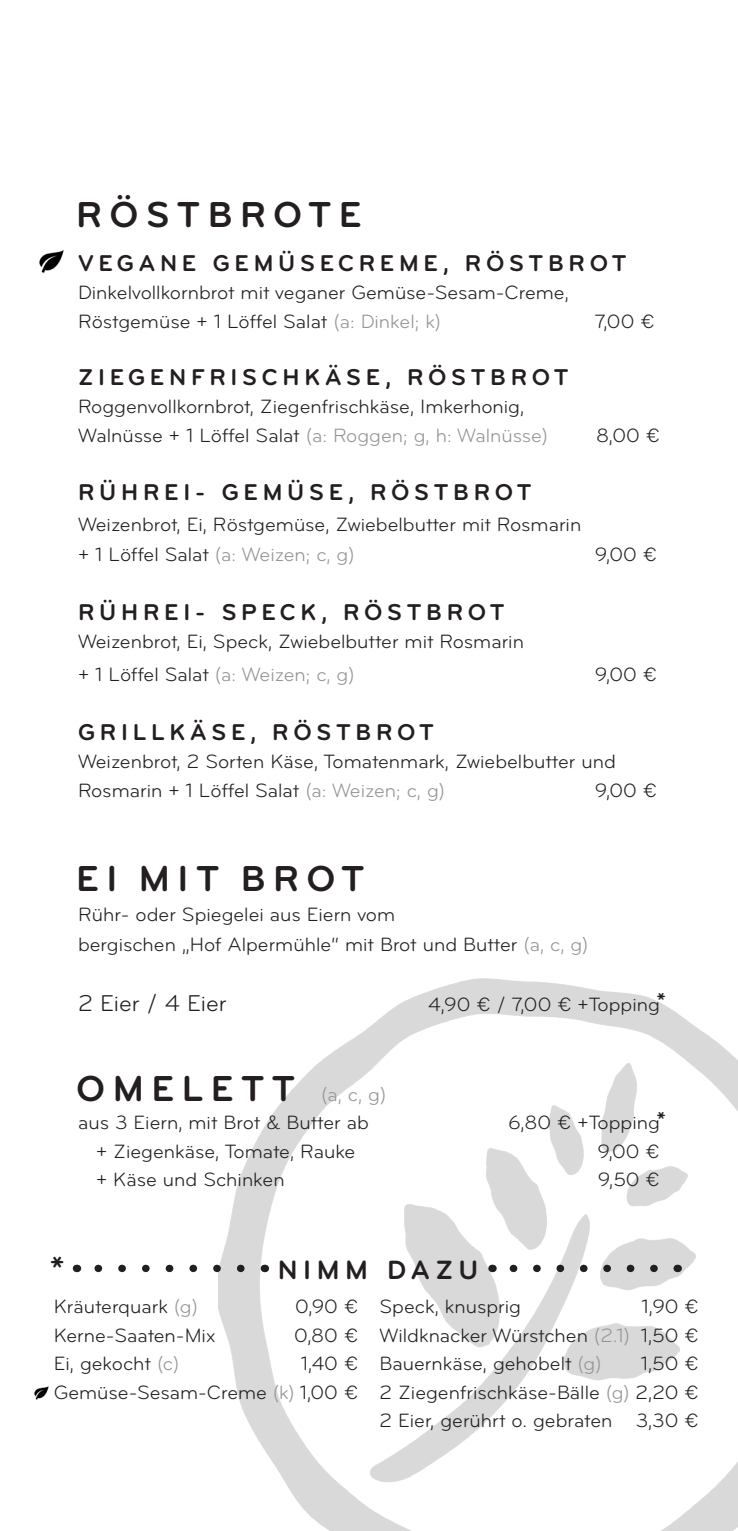
<style>
.page{position:relative;width:738px;height:1531px;background:#fff}
.page>*{position:absolute;margin:0;border:0;box-sizing:border-box;transform-origin:0 0}
.t1{font:37.5px "Bryant Pro Bold Alternate";letter-spacing:.2em;color:#231f20}
.t2{font:27.5px "Bryant Pro Bold Alternate";letter-spacing:.2em;color:#231f20}
.t3{font:23.75px "Bryant Pro Bold Alternate";letter-spacing:.2em;color:#231f20}
.t4{font:23.75px "Bryant Pro";color:#231f20}
.t5{font:20px/28.5px "Bryant Pro";color:#231f20}
.s1{color:#939598}
.s2{font-family:"Bryant Pro";font-size:20px;color:#939598}
</style>
<div class="page">
<img style="left:218px;top:978px;width:519px;height:553px">
<img style="left:39px;top:250px;width:25px;height:23px">
<svg style="left:94px;top:1264px;width:147px;height:8px"></svg>
<svg style="left:503px;top:1264px;width:150px;height:8px"></svg>
<img style="left:34px;top:1386px;width:15px;height:14px">
<h1 class="t1" style="left:76px;top:191px;width:287px">RÖSTBROTE</h1>
<p class="t3" style="left:78px;top:248px;width:549px">VEGANE GEMÜSECREME, RÖSTBROT</p>
<p class="t5" style="left:78px;top:279px;width:492px">Dinkelvollkornbrot mit veganer Gemüse-Sesam-Creme,<br>Röstgemüse + 1 Löffel Salat <span class="s1">(a: Dinkel; k)</span></p>
<p class="t5" style="left:594px;top:307px;width:62px">7,00 €</p>
<p class="t3" style="left:78px;top:362px;width:491px">ZIEGENFRISCHKÄSE, RÖSTBROT</p>
<p class="t5" style="left:78px;top:393px;width:471px">Roggenvollkornbrot, Ziegenfrischkäse, Imkerhonig,<br>Walnüsse + 1 Löffel Salat <span class="s1">(a: Roggen; g, h: Walnüsse)</span></p>
<p class="t3" style="left:78px;top:477px;width:454px">RÜHREI- GEMÜSE, RÖSTBROT</p>
<p class="t5" style="left:78px;top:510px;width:504px;line-height:30px">Weizenbrot, Ei, Röstgemüse, Zwiebelbutter mit Rosmarin + 1 Löffel Salat <span class="s1">(a: Weizen; c, g)</span></p>
<p class="t3" style="left:78px;top:597px;width:428px">RÜHREI- SPECK, RÖSTBROT</p>
<p class="t5" style="left:78px;top:625px;width:447px;line-height:33px">Weizenbrot, Ei, Speck, Zwiebelbutter mit Rosmarin + 1 Löffel Salat <span class="s1">(a: Weizen; c, g)</span></p>
<p class="t5" style="left:595px;top:421px;width:65px">8,00 €</p>
<p class="t5" style="left:594px;top:541px;width:64px">9,00 €</p>
<p class="t5" style="left:594px;top:661px;width:64px">9,00 €</p>
<p class="t3" style="left:78px;top:717px;width:357px">GRILLKÄSE, RÖSTBROT</p>
<p class="t5" style="left:78px;top:748px;width:539px">Weizenbrot, 2 Sorten Käse, Tomatenmark, Zwiebelbutter und<br>Rosmarin + 1 Löffel Salat <span class="s1">(a: Weizen; c, g)</span></p>
<p class="t5" style="left:594px;top:776px;width:64px">9,00 €</p>
<h1 class="t1" style="left:76px;top:856px;width:289px">EI MIT BROT</h1>
<p class="t5" style="left:78px;top:900px;width:511px;line-height:30px">Rühr- oder Spiegelei aus Eiern vom<br>bergischen „Hof Alpermühle“ mit Brot und Butter <span class="s1">(a, c, g)</span></p>
<p class="t4" style="left:78px;top:989px;width:150px">2 Eier / 4 Eier</p>
<p class="t3" style="left:656px;top:987px;width:11px">*</p>
<p class="t5" style="left:428px;top:990px;width:233px">4,90 € / 7,00 € +Topping</p>
<h1 class="t1" style="left:76px;top:1066px;width:311px">OMELETT <span class="s2">(a, c, g)</span></h1>
<p class="t5" style="left:96px;top:1108px;width:274px;text-indent:-18px">aus 3 Eiern, mit Brot &amp; Butter ab + Ziegenkäse, Tomate, Rauke + Käse und Schinken</p>
<p class="t3" style="left:656px;top:1105px;width:11px">*</p>
<p class="t5" style="left:597px;top:1108px;width:64px;text-align:justify;text-indent:-89px">6,80 € +Topping 9,00 € 9,50 €</p>
<h1 class="t1" style="left:50px;top:1247px;width:16px">*</h1>
<h2 class="t2" style="left:277px;top:1252px;width:202px">NIMM DAZU</h2>
<p class="t5" style="left:54px;top:1292px;width:306px">Kräuterquark <span class="s1">(g)<br></span>Kerne-Saaten-Mix<br>Ei, gekocht <span class="s1">(c)<br></span>Gemüse-Sesam-Creme <span class="s1">(k)</span> 1,00 €</p>
<p class="t5" style="left:379px;top:1292px;width:320px">Speck, knusprig<br>Wildknacker Würstchen <span class="s1">(2.1)<br></span>Bauernkäse, gehobelt <span class="s1">(g)<br></span>2 Ziegenfrischkäse-Bälle <span class="s1">(g)</span> 2,20 €<br>2 Eier, gerührt o. gebraten</p>
<p class="t5" style="left:294px;top:1292px;width:66px;text-align:center">0,90 €<br>0,80 €<br>1,40 €</p>
<p class="t5" style="left:640px;top:1292px;width:59px;text-align:justify">1,90 € 1,50 € 1,50 €</p>
<p class="t5" style="left:635px;top:1406px;width:64px">3,30 €</p>
</div>
